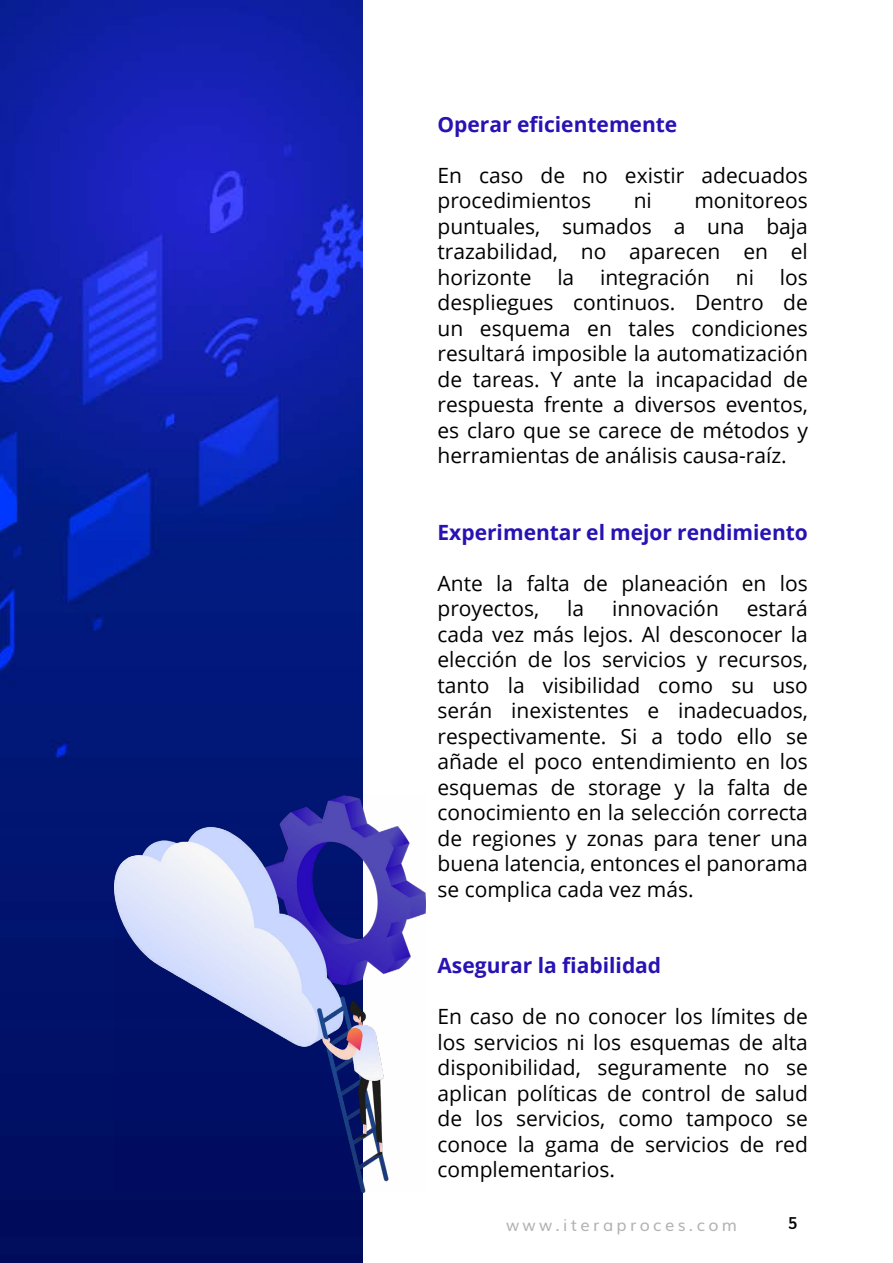
<style>
.page{position:relative;width:893px;height:1263px;background:#fff}
.page>*{position:absolute;margin:0;border:0;box-sizing:border-box;transform-origin:0 0}
.t1{font:21px/25.5px "Open Sans";color:#000;text-align:justify}
.t2{font:700 21px "Open Sans";color:#2712b3}
.t3{font:16.5px "Muli";letter-spacing:.2em;color:#b3b2b2}
.t4{font:700 16.5px "Muli";color:#000}
</style>
<div class="page">
<img style="left:0;top:0;width:363px;height:1263px">
<img style="left:115px;top:795px;width:311px;height:397px">
<p class="t2" style="left:437px;top:109px;width:241px">Operar eficientemente</p>
<p class="t1" style="left:437px;top:162px;width:372px">En caso de no existir adecuados procedimientos</p>
<p class="t1" style="left:437px;top:188px;width:372px;text-indent:257px">monitoreos puntuales, sumados a una baja trazabilidad, no aparecen en el horizonte la integración ni los despliegues continuos. Dentro de un esquema en tales condiciones resultará imposible la automatización de tareas. Y ante la incapacidad de respuesta frente a diversos eventos, es claro que se carece de métodos y herramientas de análisis causa-raíz.</p>
<p class="t1" style="left:634px;top:188px;width:20px">ni</p>
<p class="t2" style="left:437px;top:517px;width:372px">Experimentar el mejor rendimiento</p>
<p class="t1" style="left:437px;top:570px;width:372px">Ante la falta de planeación en los proyectos,</p>
<p class="t1" style="left:437px;top:595px;width:372px;text-indent:309px">estará cada vez más lejos. Al desconocer la elección de los servicios y recursos, tanto la visibilidad como su uso serán inexistentes e inadecuados, respectivamente. Si a todo ello se añade el poco entendimiento en los esquemas de storage y la falta de conocimiento en la selección correcta de regiones y zonas para tener una buena latencia, entonces el panorama se complica cada vez más.</p>
<p class="t1" style="left:567px;top:595px;width:18px">la</p>
<p class="t1" style="left:612px;top:595px;width:108px">innovación</p>
<p class="t2" style="left:437px;top:951px;width:225px">Asegurar la fiabilidad</p>
<p class="t1" style="left:437px;top:1003px;width:372px">En caso de no conocer los límites de los servicios ni los esquemas de alta disponibilidad, seguramente no se aplican políticas de control de salud de los servicios, como tampoco se conoce la gama de servicios de red complementarios.</p>
<p class="t3" style="left:506px;top:1211px;width:232px">www.iteraproces.com</p>
<p class="t4" style="left:788px;top:1209px;width:12px">5</p>
</div>
